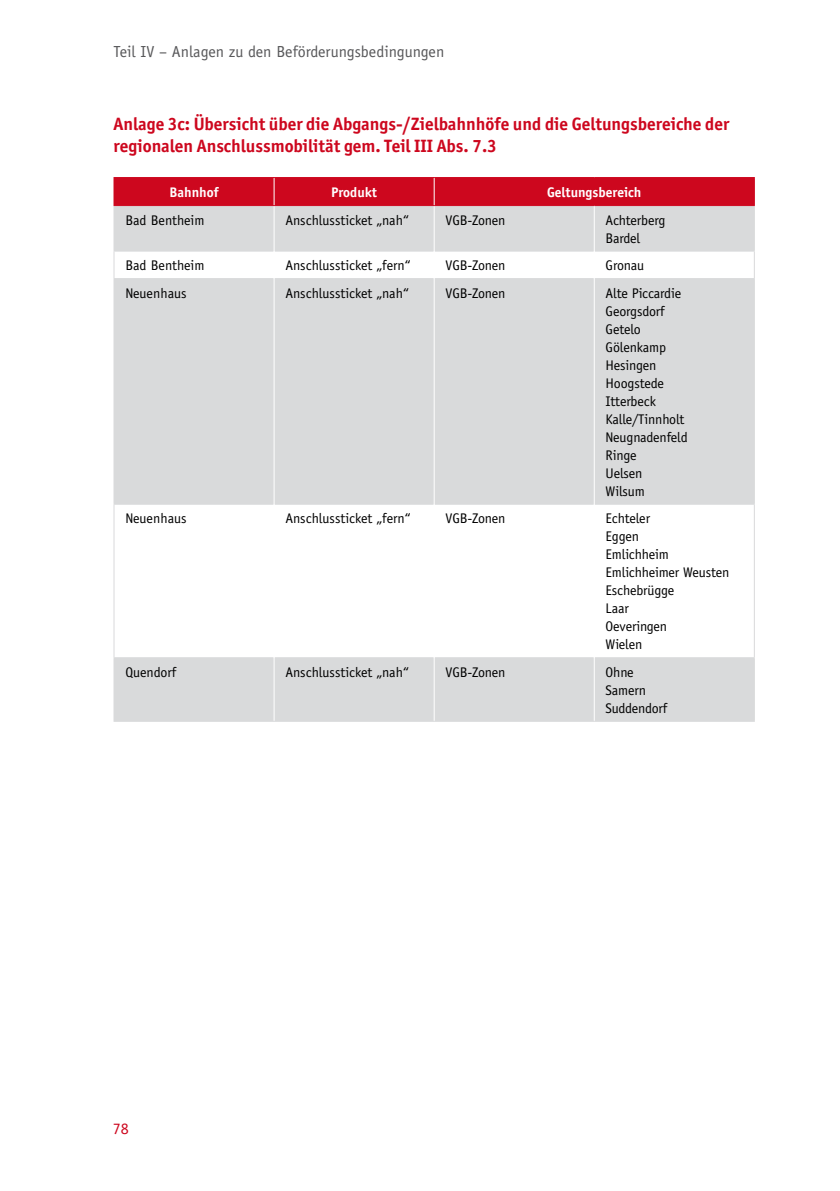
<style>
.page{position:relative;width:840px;height:1191px;background:#fff}
.page>*{position:absolute;margin:0;border:0;box-sizing:border-box;transform-origin:0 0}
.Ü2_Anlagen{font:700 18px/21.6px "Officina Sans";color:#cd071e}
.t1{font:16px "Officina Sans";color:#58585a}
.t2{font:16px "Officina Sans";color:#cd071e}
.Tabelle_Fließtext{font:14px "Officina Sans";letter-spacing:-.01em;color:#000}
.Tabelle_Kopf{font:700 14px "Officina Sans";color:#fff}
.Tabelle_Fließtext-2{font:14px "Officina Sans";letter-spacing:-.03em;color:#000}
</style>
<div class="page">
<svg style="left:114px;top:206px;width:639px;height:515px;fill:#d9dadb"></svg>
<hr style="left:113px;top:206px;width:1px;height:44px;background:#d9dadb">
<hr style="left:753px;top:206px;width:1px;height:44px;background:#d9dadb">
<hr style="left:113px;top:250px;width:160px;height:1px;background:#d9dadb">
<svg style="left:113px;top:251px;width:1px;height:27px"></svg>
<hr style="left:274px;top:250px;width:159px;height:1px;background:#d9dadb">
<hr style="left:434px;top:250px;width:159px;height:1px;background:#d9dadb">
<hr style="left:594px;top:250px;width:160px;height:1px;background:#d9dadb">
<hr style="left:113px;top:278px;width:160px;height:1px;background:#d9dadb">
<hr style="left:113px;top:279px;width:1px;height:225px;background:#d9dadb">
<hr style="left:274px;top:278px;width:159px;height:1px;background:#d9dadb">
<hr style="left:434px;top:278px;width:159px;height:1px;background:#d9dadb">
<hr style="left:594px;top:278px;width:160px;height:1px;background:#d9dadb">
<hr style="left:753px;top:279px;width:1px;height:225px;background:#d9dadb">
<hr style="left:113px;top:504px;width:160px;height:1px;background:#d9dadb">
<hr style="left:113px;top:505px;width:1px;height:152px;background:#d9dadb">
<hr style="left:274px;top:504px;width:159px;height:1px;background:#d9dadb">
<hr style="left:434px;top:504px;width:159px;height:1px;background:#d9dadb">
<hr style="left:594px;top:504px;width:160px;height:1px;background:#d9dadb">
<hr style="left:753px;top:505px;width:1px;height:152px;background:#d9dadb">
<hr style="left:113px;top:657px;width:160px;height:1px;background:#d9dadb">
<hr style="left:113px;top:658px;width:1px;height:63px;background:#d9dadb">
<hr style="left:274px;top:657px;width:159px;height:1px;background:#d9dadb">
<hr style="left:434px;top:657px;width:159px;height:1px;background:#d9dadb">
<hr style="left:594px;top:657px;width:160px;height:1px;background:#d9dadb">
<hr style="left:753px;top:658px;width:1px;height:63px;background:#d9dadb">
<hr style="left:113px;top:721px;width:161px;height:1px;background:#d9dadb">
<hr style="left:274px;top:721px;width:160px;height:1px;background:#d9dadb">
<hr style="left:434px;top:721px;width:160px;height:1px;background:#d9dadb">
<hr style="left:594px;top:721px;width:160px;height:1px;background:#d9dadb">
<hr style="left:593px;top:206px;width:1px;height:45px;background:#fff">
<svg style="left:593px;top:251px;width:1px;height:28px"></svg>
<hr style="left:593px;top:279px;width:1px;height:225px;background:#fff">
<hr style="left:593px;top:504px;width:1px;height:154px;background:#fff">
<hr style="left:593px;top:658px;width:1px;height:63px;background:#fff">
<hr style="left:273px;top:206px;width:1px;height:45px;background:#fff">
<hr style="left:433px;top:206px;width:1px;height:45px;background:#fff">
<svg style="left:273px;top:251px;width:1px;height:28px"></svg>
<svg style="left:433px;top:251px;width:1px;height:28px"></svg>
<hr style="left:273px;top:279px;width:1px;height:225px;background:#fff">
<hr style="left:433px;top:279px;width:1px;height:225px;background:#fff">
<hr style="left:273px;top:504px;width:1px;height:154px;background:#fff">
<hr style="left:433px;top:504px;width:1px;height:154px;background:#fff">
<hr style="left:273px;top:658px;width:1px;height:63px;background:#fff">
<hr style="left:433px;top:658px;width:1px;height:63px;background:#fff">
<hr style="left:113px;top:205px;width:161px;height:1px;background:#cd071e">
<hr style="left:274px;top:205px;width:160px;height:1px;background:#cd071e">
<hr style="left:434px;top:205px;width:160px;height:1px;background:#cd071e">
<hr style="left:594px;top:205px;width:160px;height:1px;background:#cd071e">
<div style="left:113px;top:177px;width:641px;height:28px;background:#cd071e"></div>
<p class="t1" style="left:113px;top:42px;width:332px">Teil IV – Anlagen zu den Beförderungsbedingungen</p>
<p class="Ü2_Anlagen" style="left:113px;top:113px;width:617px">Anlage 3c: Übersicht über die Abgangs-/Zielbahnhöfe und die Geltungsbereiche der regionalen Anschlussmobilität gem. Teil III Abs. 7.3</p>
<p class="Tabelle_Kopf" style="left:169px;top:184px;width:50px">Bahnhof</p>
<p class="Tabelle_Kopf" style="left:331px;top:184px;width:47px">Produkt</p>
<p class="Tabelle_Kopf" style="left:547px;top:184px;width:96px">Geltungsbereich</p>
<p class="Tabelle_Fließtext" style="left:125px;top:212px;width:81px">Bad Bentheim</p>
<p class="Tabelle_Fließtext" style="left:285px;top:212px;width:125px">Anschlussticket „nah“</p>
<p class="Tabelle_Fließtext" style="left:445px;top:212px;width:61px">VGB-Zonen</p>
<p class="Tabelle_Fließtext" style="left:605px;top:212px;width:61px">Achterberg</p>
<p class="Tabelle_Fließtext" style="left:605px;top:230px;width:36px">Bardel</p>
<p class="Tabelle_Fließtext" style="left:125px;top:257px;width:81px">Bad Bentheim</p>
<p class="Tabelle_Fließtext" style="left:285px;top:257px;width:127px">Anschlussticket „fern“</p>
<p class="Tabelle_Fließtext" style="left:445px;top:257px;width:61px">VGB-Zonen</p>
<p class="Tabelle_Fließtext" style="left:605px;top:257px;width:40px">Gronau</p>
<p class="Tabelle_Fließtext" style="left:125px;top:285px;width:63px">Neuenhaus</p>
<p class="Tabelle_Fließtext" style="left:285px;top:285px;width:125px">Anschlussticket „nah“</p>
<p class="Tabelle_Fließtext" style="left:445px;top:285px;width:61px">VGB-Zonen</p>
<p class="Tabelle_Fließtext" style="left:605px;top:285px;width:77px">Alte Piccardie</p>
<p class="Tabelle_Fließtext" style="left:605px;top:303px;width:60px">Georgsdorf</p>
<p class="Tabelle_Fließtext" style="left:605px;top:321px;width:37px">Getelo</p>
<p class="Tabelle_Fließtext" style="left:605px;top:339px;width:62px">Gölenkamp</p>
<p class="Tabelle_Fließtext" style="left:605px;top:357px;width:52px">Hesingen</p>
<p class="Tabelle_Fließtext" style="left:605px;top:375px;width:60px">Hoogstede</p>
<p class="Tabelle_Fließtext" style="left:605px;top:393px;width:52px">Itterbeck</p>
<p class="Tabelle_Fließtext" style="left:605px;top:411px;width:80px">Kalle/Tinnholt</p>
<p class="Tabelle_Fließtext" style="left:605px;top:429px;width:84px">Neugnadenfeld</p>
<p class="Tabelle_Fließtext" style="left:605px;top:447px;width:32px">Ringe</p>
<p class="Tabelle_Fließtext" style="left:605px;top:465px;width:38px">Uelsen</p>
<p class="Tabelle_Fließtext" style="left:605px;top:483px;width:41px">Wilsum</p>
<p class="Tabelle_Fließtext" style="left:125px;top:510px;width:63px">Neuenhaus</p>
<p class="Tabelle_Fließtext" style="left:285px;top:510px;width:127px">Anschlussticket „fern“</p>
<p class="Tabelle_Fließtext" style="left:445px;top:510px;width:61px">VGB-Zonen</p>
<p class="Tabelle_Fließtext" style="left:605px;top:510px;width:46px">Echteler</p>
<p class="Tabelle_Fließtext" style="left:605px;top:528px;width:35px">Eggen</p>
<p class="Tabelle_Fließtext" style="left:605px;top:546px;width:65px">Emlichheim</p>
<p class="Tabelle_Fließtext" style="left:605px;top:564px;width:125px">Emlichheimer Weusten</p>
<p class="Tabelle_Fließtext" style="left:605px;top:582px;width:70px">Eschebrügge</p>
<p class="Tabelle_Fließtext" style="left:605px;top:600px;width:25px">Laar</p>
<p class="Tabelle_Fließtext" style="left:605px;top:618px;width:63px">Oeveringen</p>
<p class="Tabelle_Fließtext" style="left:605px;top:636px;width:38px">Wielen</p>
<p class="Tabelle_Fließtext" style="left:125px;top:664px;width:52px">Quendorf</p>
<p class="Tabelle_Fließtext" style="left:285px;top:664px;width:125px">Anschlussticket „nah“</p>
<p class="Tabelle_Fließtext" style="left:445px;top:664px;width:61px">VGB-Zonen</p>
<p class="Tabelle_Fließtext" style="left:605px;top:664px;width:30px">Ohne</p>
<p class="Tabelle_Fließtext" style="left:605px;top:682px;width:42px">Samern</p>
<p class="Tabelle_Fließtext-2" style="left:605px;top:700px;width:63px">Suddendorf</p>
<p class="t2" style="left:113px;top:1119px;width:17px">78</p>
</div>
